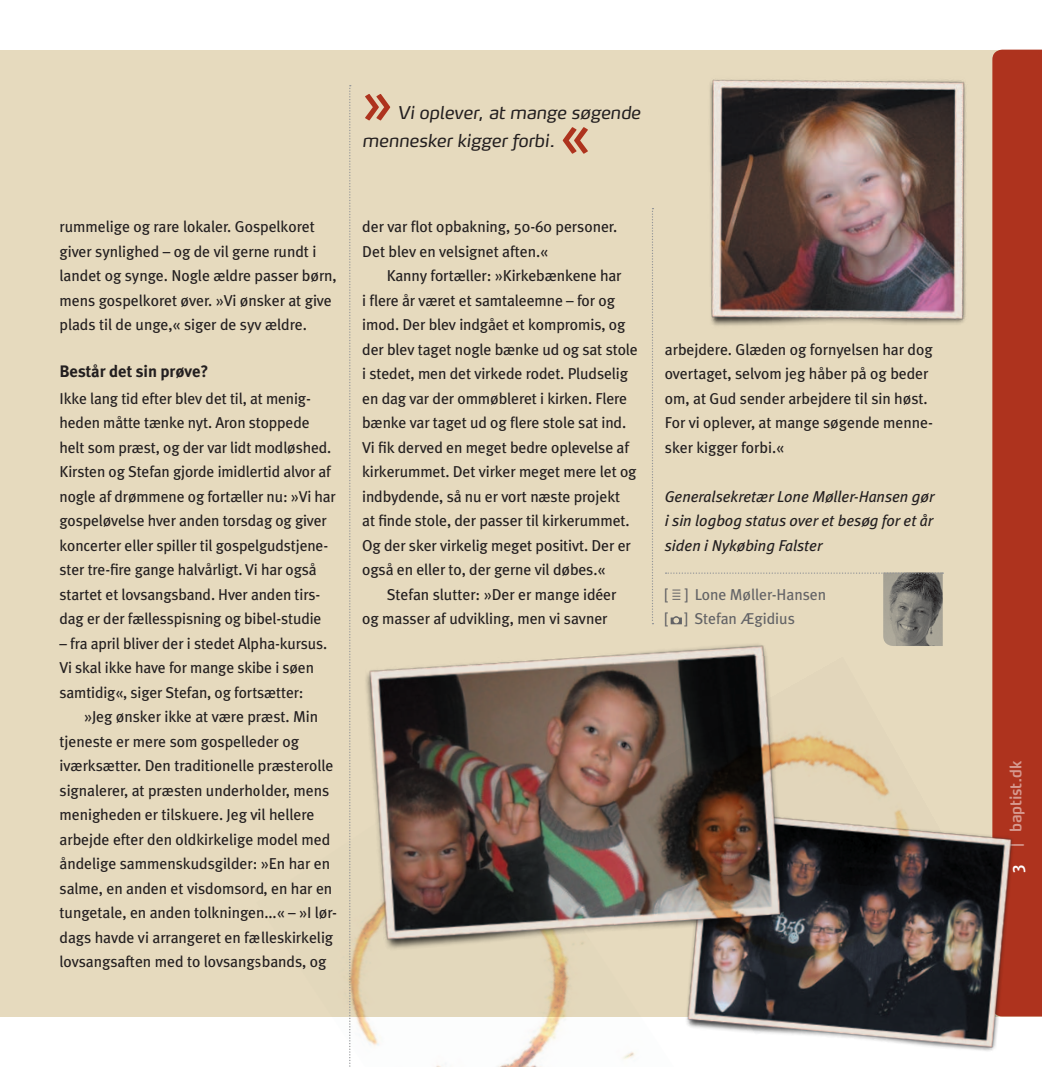
<style>
.page{position:relative;width:1042px;height:1067px;background:#fff}
.page>*{position:absolute;margin:0;border:0;box-sizing:border-box;transform-origin:0 0}
.Citat{font:600 52.5px "Max OT";color:#ae331e}
.Citat-2{font:italic 17.5px/28px "Max OT";letter-spacing:-.005em;color:#231f20}
.Mellemrubrik_9_14_co{font:700 16.62px "Meta Plus";letter-spacing:-.005em;color:#231f20}
.Brødtxt_9_14{font:15.75px/24.5px "Meta Plus";letter-spacing:-.01em;color:#231f20}
.Brødtxt_9_14-2{font:italic 15.75px/24.5px "Meta Plus";letter-spacing:-.005em;color:#231f20;text-align:justify}
.Byline_copy{font:15.75px "Meta Plus";letter-spacing:-.005em;color:#636366}
.Manchet{font:600 15.75px "Max OT";letter-spacing:-.02em;color:#fff;scale:.93 1}
</style>
<div class="page">
<div style="left:0;top:50px;width:1042px;height:966px;background:#e6dabe"></div>
<svg style="left:992px;top:50px;width:50px;height:966px;background:#b13e29"></svg>
<svg style="left:652px;top:208px;width:1px;height:410px"></svg>
<svg style="left:349px;top:85px;width:2px;height:533px"></svg>
<img style="left:256px;top:975px;width:379px;height:92px">
<svg style="left:665px;top:572px;width:278px;height:74px"></svg>
<img style="left:814px;top:791px;width:213px;height:260px">
<img style="left:349px;top:618px;width:454px;height:357px">
<img style="left:614px;top:656px;width:370px;height:379px">
<img style="left:710px;top:79px;width:256px;height:247px">
<p class="Citat" style="left:362px;top:69px;width:32px">»</p>
<p class="Citat-2" style="left:362px;top:98px;width:280px;text-indent:35px">Vi oplever, at mange søgende mennesker kigger forbi.</p>
<p class="Citat" style="left:560px;top:102px;width:32px">«</p>
<p class="Brødtxt_9_14" style="left:60px;top:214px;width:279px">rummelige og rare lokaler. Gospelkoret giver synlighed – og de vil gerne rundt i landet og synge. Nogle ældre passer børn, mens gospelkoret øver. »Vi ønsker at give plads til de unge,« siger de syv ældre.</p>
<p class="Mellemrubrik_9_14_co" style="left:60px;top:362px;width:150px">Består det sin prøve?</p>
<p class="Brødtxt_9_14" style="left:60px;top:386px;width:278px">Ikke lang tid efter blev det til, at menig&shy;heden måtte tænke nyt. Aron stoppede helt som præst, og der var lidt modløshed.<br>Kirsten og Stefan gjorde imidlertid alvor af nogle af drømmene og fortæller nu: »Vi har gospeløvelse hver anden torsdag og giver koncerter eller spiller til gospelgudstjene&shy;ster tre-fire gange halvårligt. Vi har også startet et lovsangsband. Hver anden tirs&shy;dag er der fællesspisning og bibel-studie</p>
<p class="Brødtxt_9_14" style="left:60px;top:631px;width:269px">– fra april bliver der i stedet Alpha-kursus.<br>Vi skal ikke have for mange skibe i søen samtidig«, siger Stefan, og fortsætter:</p>
<p class="Brødtxt_9_14" style="left:60px;top:704px;width:279px;text-indent:25px">»Jeg ønsker ikke at være præst. Min tjeneste er mere som gospelleder og iværksætter. Den traditionelle præsterolle signalerer, at præsten underholder, mens menigheden er tilskuere. Jeg vil hellere arbejde efter den oldkirkelige model med åndelige sammenskudsgilder: »En har en salme, en anden et visdomsord, en har en tungetale, en anden tolkningen...« – »I lør&shy;dags havde vi arrangeret en fælleskirkelig lovsangsaften med to lovsangsbands, og</p>
<p class="Brødtxt_9_14" style="left:362px;top:214px;width:257px">der var flot opbakning, 50-60 personer.<br>Det blev en velsignet aften.«</p>
<p class="Brødtxt_9_14" style="left:362px;top:263px;width:277px;text-indent:25px">Kanny fortæller: »Kirkebænkene har<br>i flere år været et samtaleemne – for og imod. Der blev indgået et kompromis, og der blev taget nogle bænke ud og sat stole i stedet, men det virkede rodet. Pludselig en dag var der ommøbleret i kirken. Flere bænke var taget ud og flere stole sat ind.<br>Vi fik derved en meget bedre oplevelse af kirkerummet. Det virker meget mere let og indbydende, så nu er vort næste projekt<br>at finde stole, der passer til kirkerummet.<br>Og der sker virkelig meget positivt. Der er også en eller to, der gerne vil døbes.«</p>
<p class="Brødtxt_9_14" style="left:362px;top:582px;width:256px;text-indent:25px">Stefan slutter: »Der er mange idéer og masser af udvikling, men vi savner</p>
<p class="Brødtxt_9_14" style="left:665px;top:337px;width:270px">arbejdere. Glæden og fornyelsen har dog overtaget, selvom jeg håber på og beder om, at Gud sender arbejdere til sin høst.<br>For vi oplever, at mange søgende menne&shy;sker kigger forbi.«</p>
<p class="Brødtxt_9_14-2" style="left:665px;top:484px;width:271px">Generalsekretær Lone Møller-Hansen gør i sin logbog status over et besøg for et år siden i Nykøbing Falster</p>
<p class="Byline_copy" style="left:665px;top:585px;width:163px">[ ] Lone Møller-Hansen</p>
<p class="Byline_copy" style="left:665px;top:609px;width:131px">[ ] Stefan Ægidius</p>
<p class="Manchet" style="left:1005px;top:846px;width:94px;rotate:-90deg">| baptist.dk</p>
<p class="Manchet" style="left:1005px;top:872px;width:10px;rotate:-90deg">3</p>
</div>
